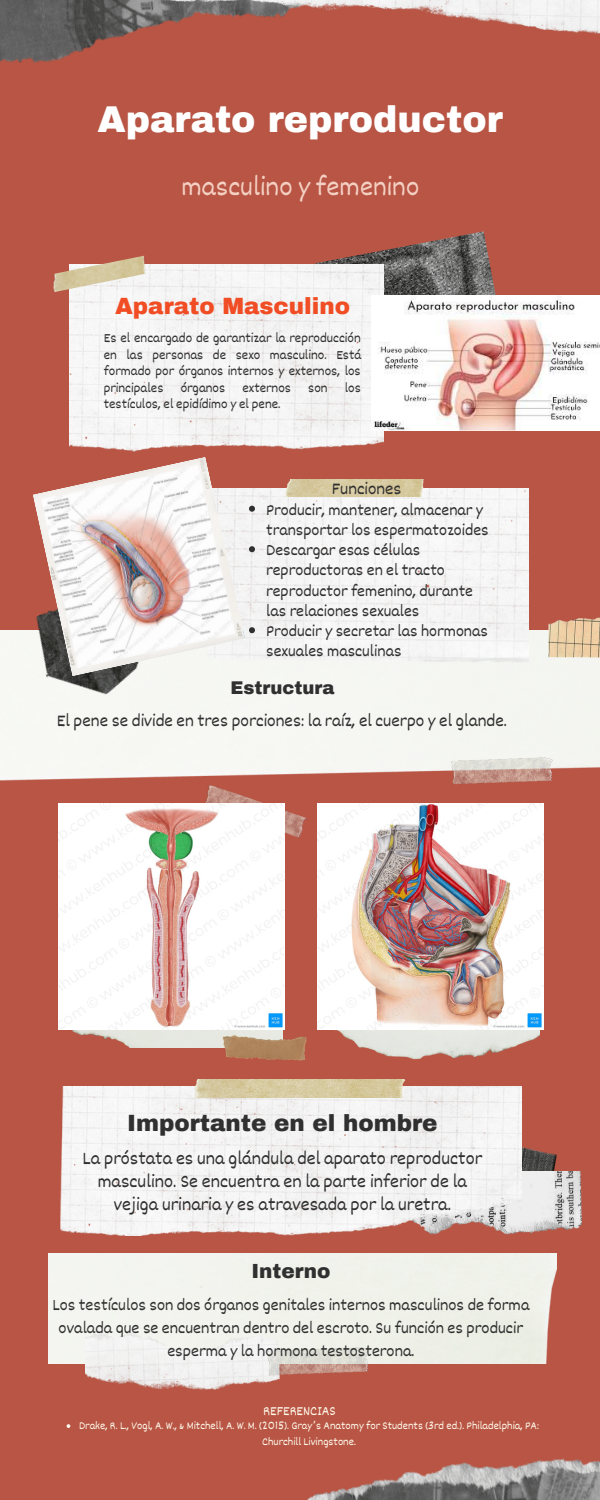
<style>
.page{position:relative;width:600px;height:1500px;background:#b85544}
.page>*{position:absolute;margin:0;border:0;box-sizing:border-box;transform-origin:0 0}
.t1{font:900 36.5px "Archivo";color:#fff}
.t2{font:28px "Dekko";color:#f4d0c3}
.t3{font:900 23px "Archivo";color:#303030}
.t4{font:900 23px "Archivo";color:#f14d25}
.t5{font:900 20px "Archivo";color:#303030}
.t6{font:19px/23.2px "Dekko";color:#303030;text-align:center}
.t7{font:18px "Dekko";color:#303030}
.t8{font:900 18px "Archivo";color:#303030}
.t9{font:17.7px "Dekko";color:#303030}
.t10{font:17px/23.2px "Dekko";color:#303030;text-align:center}
.t11{font:16.7px/20.2px "Dekko";color:#303030}
.t12{font:13.7px/16.5px "Dekko";color:#303030;text-align:justify}
.t13{font:13.5px "Dekko";color:#fff9eb}
.t14{font:11.2px/15.8px "Dekko";color:#fff9eb;text-align:center}
.s1{font-family:"Noto Sans Gurmukhi"}
</style>
<div class="page">
<img style="left:315px;top:231px;width:181px;height:64px">
<img style="left:69px;top:264px;width:314px;height:187px">
<div style="left:0;top:630px;width:600px;height:151px;background:#f6f7f3"></div>
<div style="left:49px;top:1254px;width:507px;height:110px;background:#f0f2eb"></div>
<img style="left:522px;top:1147px;width:37px;height:25px">
<img style="left:17px;top:630px;width:162px;height:86px">
<img style="left:245px;top:488px;width:284px;height:174px">
<img style="left:53px;top:255px;width:96px;height:37px">
<img style="left:282px;top:479px;width:144px;height:18px">
<img style="left:0;top:0;width:170px;height:63px">
<img style="left:170px;top:0;width:430px;height:34px">
<img style="left:549px;top:618px;width:51px;height:40px">
<img style="left:451px;top:757px;width:101px;height:28px">
<img style="left:522px;top:1172px;width:59px;height:61px">
<img style="left:60px;top:1087px;width:462px;height:149px">
<img style="left:191px;top:1080px;width:217px;height:18px">
<img style="left:85px;top:1332px;width:195px;height:58px">
<img style="left:267px;top:1347px;width:101px;height:28px">
<img style="left:307px;top:1458px;width:293px;height:42px">
<img style="left:60px;top:1029px;width:222px;height:19px">
<img style="left:222px;top:1035px;width:85px;height:25px">
<img style="left:205px;top:785px;width:102px;height:55px">
<img style="left:318px;top:1029px;width:222px;height:31px">
<img style="left:33px;top:457px;width:212px;height:219px">
<img style="left:372px;top:295px;width:228px;height:135px">
<img style="left:318px;top:803px;width:226px;height:226px">
<img style="left:58px;top:803px;width:226px;height:226px">
<svg style="left:249px;top:506px;width:6px;height:6px"></svg>
<svg style="left:249px;top:546px;width:6px;height:6px"></svg>
<svg style="left:249px;top:627px;width:6px;height:6px"></svg>
<svg style="left:67px;top:1424px;width:3px;height:4px"></svg>
<p class="t1" style="left:97px;top:100px;width:407px">Aparato reproductor</p>
<p class="t2" style="left:181px;top:168px;width:239px">masculino y femenino</p>
<p class="t4" style="left:115px;top:293px;width:237px">Aparato Masculino</p>
<p class="t12" style="left:104px;top:329px;width:259px">Es el encargado de garantizar la reproducción en las personas de sexo masculino. Está formado por órganos internos y externos, los principales</p>
<p class="t12" style="left:181px;top:379px;width:46px">órganos</p>
<p class="t12" style="left:243px;top:379px;width:50px">externos</p>
<p class="t12" style="left:308px;top:379px;width:21px">son</p>
<p class="t12" style="left:345px;top:379px;width:18px">los</p>
<p class="t12" style="left:104px;top:395px;width:178px">testículos, el epidídimo y el pene.</p>
<p class="t9" style="left:332px;top:478px;width:71px">Funciones</p>
<p class="t11" style="left:266px;top:499px;width:224px">Producir, mantener, almacenar y transportar los espermatozoides</p>
<p class="t11" style="left:266px;top:539px;width:208px">Descargar esas células reproductoras en el tracto reproductor femenino, durante las relaciones sexuales</p>
<p class="t11" style="left:266px;top:620px;width:223px">Producir y secretar las hormonas sexuales masculinas</p>
<p class="t8" style="left:230px;top:679px;width:105px">Estructura</p>
<p class="t7" style="left:57px;top:709px;width:452px">El pene se divide en tres porciones: la raíz, el cuerpo y el glande.</p>
<p class="t3" style="left:127px;top:1111px;width:312px">Importante en el hombre</p>
<p class="t6" style="left:83px;top:1146px;width:401px">La próstata es una glándula del aparato reproductor masculino. Se encuentra en la parte inferior de la vejiga urinaria y es atravesada por la uretra.</p>
<p class="t5" style="left:251px;top:1261px;width:80px">Interno</p>
<p class="t10" style="left:52px;top:1292px;width:479px">Los testículos son dos órganos genitales internos masculinos de forma ovalada que se encuentran dentro del escroto. Su función es producir esperma y la hormona testosterona.</p>
<p class="t13" style="left:263px;top:1403px;width:74px">REFERENCIAS</p>
<p class="t14" style="left:79px;top:1418px;width:461px">Drake, R. L., Vogl, A. W., &amp; Mitchell, A. W. M. (2015). Gray<span class="s1">’</span>s Anatomy for Students (3rd ed.). Philadelphia, PA:<br>Churchill Livingstone.</p>
</div>
